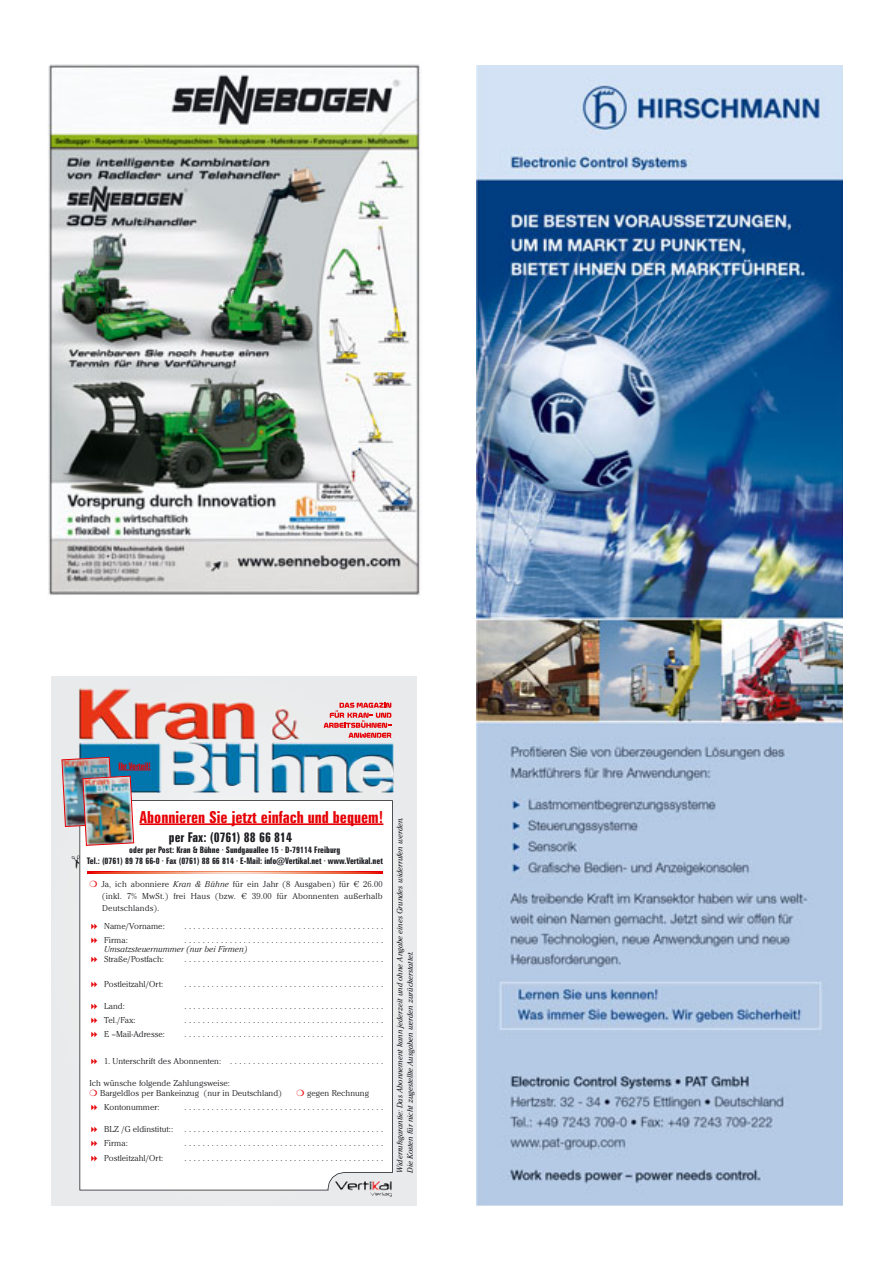
<style>
.page{position:relative;width:893px;height:1262px;background:#fff}
.page>*{position:absolute;margin:0;border:0;box-sizing:border-box;transform-origin:0 0}
.t1{font:700 extra-condensed 16.5px "Zurich BT";color:#e60005}
.t2{font:700 extra-condensed 13.5px "Zurich BT";color:#1b1c20}
.t3{font:300 9px/12px "Cheltenham";color:#1b1c20;text-align:justify}
.t4{font:700 extra-condensed 9px/10.8px "Zurich BT";color:#1b1c20;text-align:center}
.t5{font:italic 300 9px "Cheltenham";color:#1b1c20}
.t6{font:700 extra-condensed 8.85px "Zurich BT";letter-spacing:-.015em;color:#e60005}
.t7{font:italic 8.25px/10.4px "Cheltenham";color:#1b1c20}
.s1{color:#e60005}
.s2{font-style:italic}
</style>
<div class="page">
<img style="left:48px;top:64px;width:372px;height:531px">
<svg style="left:51px;top:676px;width:366px;height:529px;background:#e1d8d8"></svg>
<img style="left:173px;top:741px;width:221px;height:52px">
<svg style="left:323px;top:702px;width:68px;height:36px;background:#e7a4a6"></svg>
<svg style="left:79px;top:800px;width:314px;height:390px"></svg>
<img style="left:335px;top:1181px;width:56px;height:9px">
<svg style="left:87px;top:871px;width:295px;height:2px"></svg>
<hr style="left:139px;top:823px;width:244px;height:2px;background:#e60005">
<img style="left:62px;top:757px;width:89px;height:88px">
<img style="left:477px;top:66px;width:365px;height:1139px">
<svg style="left:91px;top:923px;width:6px;height:5px"></svg>
<svg style="left:91px;top:937px;width:6px;height:6px"></svg>
<svg style="left:91px;top:956px;width:6px;height:6px"></svg>
<svg style="left:91px;top:981px;width:6px;height:6px"></svg>
<svg style="left:91px;top:1003px;width:6px;height:6px"></svg>
<svg style="left:91px;top:1017px;width:6px;height:6px"></svg>
<svg style="left:91px;top:1032px;width:6px;height:5px"></svg>
<svg style="left:91px;top:1058px;width:6px;height:5px"></svg>
<svg style="left:91px;top:1104px;width:6px;height:6px"></svg>
<svg style="left:91px;top:1126px;width:6px;height:6px"></svg>
<svg style="left:91px;top:1140px;width:6px;height:6px"></svg>
<svg style="left:91px;top:1155px;width:6px;height:5px"></svg>
<svg style="left:72px;top:855px;width:8px;height:14px"></svg>
<p class="t6" style="left:118px;top:762px;width:34px">Ihr Vorteil!</p>
<h1 class="t1" style="left:139px;top:810px;width:245px">Abonnieren Sie jetzt einfach und bequem!</h1>
<h2 class="t2" style="left:169px;top:832px;width:125px">per Fax: (0761) 88 66 814</h2>
<p class="t4" style="left:87px;top:845px;width:297px">oder per Post: Kran &amp; Bühne · Sundgauallee 15 · D-79114 Freiburg<br>Tel.: (0761) 89 78 66-0 · Fax (0761) 88 66 814 · E-Mail: info@Vertikal.net · www.Vertikal.net</p>
<p class="t3" style="left:102px;top:878px;width:282px;text-indent:-13px"><span class="s1">❍</span> Ja, ich abonniere <span class="s2">Kran &amp; Bühne</span> für ein Jahr (8 Ausgaben) für € 26.00 (inkl. 7% MwSt.) frei Haus (bzw. € 39.00 für Abonnenten außerhalb Deutschlands).</p>
<p class="t3" style="left:104px;top:920px;width:62px">Name/Vorname:</p>
<p class="t3" style="left:184px;top:920px;width:200px">. . . . . . . . . . . . . . . . . . . . . . . . . . . . . . . . . . . . . . . . . . . .</p>
<p class="t3" style="left:104px;top:934px;width:25px">Firma:</p>
<p class="t3" style="left:184px;top:934px;width:200px">. . . . . . . . . . . . . . . . . . . . . . . . . . . . . . . . . . . . . . . . . . . .</p>
<p class="t5" style="left:104px;top:945px;width:144px">Umsatzsteuernummer (nur bei Firmen)</p>
<p class="t3" style="left:104px;top:953px;width:61px">Straße/Postfach:</p>
<p class="t3" style="left:184px;top:953px;width:200px">. . . . . . . . . . . . . . . . . . . . . . . . . . . . . . . . . . . . . . . . . . . .</p>
<p class="t3" style="left:104px;top:978px;width:60px">Postleitzahl/Ort:</p>
<p class="t3" style="left:184px;top:978px;width:200px">. . . . . . . . . . . . . . . . . . . . . . . . . . . . . . . . . . . . . . . . . . . .</p>
<p class="t3" style="left:104px;top:1000px;width:22px">Land:</p>
<p class="t3" style="left:184px;top:1000px;width:200px">. . . . . . . . . . . . . . . . . . . . . . . . . . . . . . . . . . . . . . . . . . . .</p>
<p class="t3" style="left:104px;top:1014px;width:33px">Tel./Fax:</p>
<p class="t3" style="left:184px;top:1014px;width:200px">. . . . . . . . . . . . . . . . . . . . . . . . . . . . . . . . . . . . . . . . . . . .</p>
<p class="t3" style="left:104px;top:1029px;width:62px">E –Mail-Adresse:</p>
<p class="t3" style="left:184px;top:1029px;width:200px">. . . . . . . . . . . . . . . . . . . . . . . . . . . . . . . . . . . . . . . . . . . .</p>
<p class="t3" style="left:104px;top:1055px;width:280px">1. Unterschrift des Abonnenten: . . . . . . . . . . . . . . . . . . . . . . . . . . . . . . . . . .</p>
<p class="t3" style="left:89px;top:1078px;width:194px;line-height:10.2px">Ich wünsche folgende Zahlungsweise:<br><span class="s1">❍</span> Bargeldlos per Bankeinzug (nur in Deutschland)</p>
<p class="t3" style="left:296px;top:1087px;width:74px"><span class="s1">❍</span> gegen Rechnung</p>
<p class="t3" style="left:104px;top:1101px;width:57px">Kontonummer:</p>
<p class="t3" style="left:184px;top:1101px;width:200px">. . . . . . . . . . . . . . . . . . . . . . . . . . . . . . . . . . . . . . . . . . . .</p>
<p class="t3" style="left:104px;top:1123px;width:70px">BLZ /G eldinstitut::</p>
<p class="t3" style="left:184px;top:1123px;width:200px">. . . . . . . . . . . . . . . . . . . . . . . . . . . . . . . . . . . . . . . . . . . .</p>
<p class="t3" style="left:104px;top:1137px;width:25px">Firma:</p>
<p class="t3" style="left:184px;top:1137px;width:200px">. . . . . . . . . . . . . . . . . . . . . . . . . . . . . . . . . . . . . . . . . . . .</p>
<p class="t3" style="left:104px;top:1152px;width:60px">Postleitzahl/Ort:</p>
<p class="t3" style="left:184px;top:1152px;width:200px">. . . . . . . . . . . . . . . . . . . . . . . . . . . . . . . . . . . . . . . . . . . .</p>
<p class="t7" style="left:395px;top:1172px;width:357px;rotate:-90deg">Widerrufsgarantie: Das Abonnement kann jederzeit und ohne Angabe eines Grundes widerrufen werden.<br>Die Kosten für nicht zugestellte Ausgaben werden zurückerstattet.</p>
</div>
